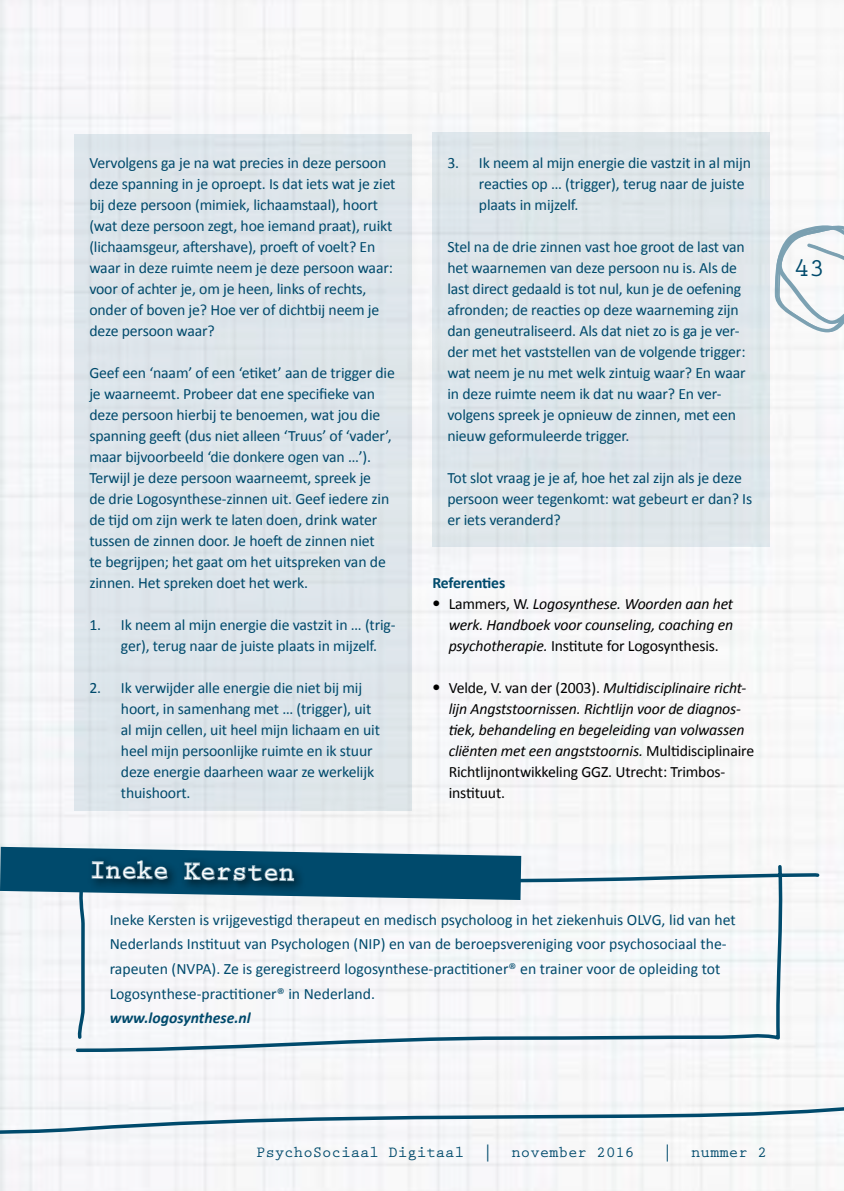
<style>
.page{position:relative;width:844px;height:1191px;background:#fff}
.page>*{position:absolute;margin:0;border:0;box-sizing:border-box;transform-origin:0 0}
.t1{font:700 26.25px "Prestige Elite Std";color:#fff}
.t2{font:700 26.25px "Prestige Elite Std";color:#004a6c}
.t3{font:15.75px/21px "Calibri";letter-spacing:-.01em;color:#004a6c}
.t4{font:italic 15.75px/21px "Calibri";letter-spacing:-.01em;color:#000;text-align:justify}
.t5{font:700 15.75px "Prestige Elite Std";color:#004a6c}
.t6{font:italic 700 15.75px "Calibri";color:#004a6c}
.t7{font:700 15.75px "Calibri";letter-spacing:-.02em;color:#004a6c}
.s1{font-family:"Univers";font-weight:300;font-style:normal}
.s2{font-style:normal}
</style>
<div class="page">
<svg style="left:0;top:1102px;width:843px;height:35px"></svg>
<svg style="left:772px;top:223px;width:71px;height:111px"></svg>
<div style="left:74px;top:134px;width:337px;height:676px;background:#dde5eb"></div>
<div style="left:432px;top:133px;width:337px;height:414px;background:#dee6ea"></div>
<svg style="left:74px;top:863px;width:747px;height:190px"></svg>
<svg style="left:0;top:847px;width:522px;height:53px;background:#306984"></svg>
<p class="t3" style="left:89px;top:152px;width:307px">Vervolgens ga je na wat precies in deze persoon deze spanning in je oproept. Is dat iets wat je ziet bij deze persoon (mimiek, lichaamstaal), hoort (wat deze persoon zegt, hoe iemand praat), ruikt (lichaamsgeur, aftershave), proeft of voelt? En waar in deze ruimte neem je deze persoon waar: voor of achter je, om je heen, links of rechts, onder of boven je? Hoe ver of dichtbij neem je deze persoon waar?</p>
<p class="t3" style="left:89px;top:362px;width:307px">Geef een ‘naam’ of een ‘etiket’ aan de trigger die je waarneemt. Probeer dat ene specifieke van deze persoon hierbij te benoemen, wat jou die spanning geeft (dus niet alleen ‘Truus’ of ‘vader’, maar bijvoorbeeld ‘die donkere ogen van …’).<br>Terwijl je deze persoon waarneemt, spreek je<br>de drie Logosynthese-zinnen uit. Geef iedere zin de tijd om zijn werk te laten doen, drink water tussen de zinnen door. Je hoeft de zinnen niet<br>te begrijpen; het gaat om het uitspreken van de zinnen. Het spreken doet het werk.</p>
<p class="t3" style="left:121px;top:614px;width:276px;text-indent:-32px">1. Ik neem al mijn energie die vastzit in … (trig&shy;ger), terug naar de juiste plaats in mijzelf.</p>
<p class="t3" style="left:121px;top:677px;width:260px;text-indent:-32px">2. Ik verwijder alle energie die niet bij mij hoort, in samenhang met … (trigger), uit al mijn cellen, uit heel mijn lichaam en uit heel mijn persoonlijke ruimte en ik stuur deze energie daarheen waar ze werkelijk thuishoort.</p>
<h1 class="t1" style="left:90px;top:855px;width:206px;rotate:1deg">Ineke Kersten</h1>
<p class="t3" style="left:479px;top:152px;width:273px;text-indent:-32px">3. Ik neem al mijn energie die vastzit in al mijn reacties op … (trigger), terug naar de juiste plaats in mijzelf.</p>
<p class="t3" style="left:447px;top:236px;width:299px">Stel na de drie zinnen vast hoe groot de last van het waarnemen van deze persoon nu is. Als de last direct gedaald is tot nul, kun je de oefening afronden; de reacties op deze waarneming zijn dan geneutraliseerd. Als dat niet zo is ga je ver&shy;der met het vaststellen van de volgende trigger: wat neem je nu met welk zintuig waar? En waar in deze ruimte neem ik dat nu waar? En ver&shy;volgens spreek je opnieuw de zinnen, met een nieuw geformuleerde trigger.</p>
<p class="t3" style="left:447px;top:467px;width:306px">Tot slot vraag je je af, hoe het zal zijn als je deze persoon weer tegenkomt: wat gebeurt er dan? Is er iets veranderd?</p>
<p class="t7" style="left:432px;top:573px;width:74px">Referenties</p>
<p class="t4" style="left:448px;top:593px;width:286px;text-indent:-16px"><span class="s1">•</span> <span class="s2">Lammers, W.</span> Logosynthese. Woorden aan het werk. Handboek voor counseling, coaching en psychotherapie. <span class="s2">Institute for Logosynthesis.</span></p>
<p class="t4" style="left:448px;top:677px;width:307px;text-align:left;text-indent:-16px"><span class="s1">•</span> <span class="s2">Velde, V. van der (2003).</span> Multidisciplinaire richt&shy;lijn Angststoornissen. Richtlijn voor de diagnos&shy;tiek, behandeling en begeleiding van volwassen cliënten met een angststoornis. <span class="s2">Multidisciplinaire Richtlijnontwikkeling GGZ. Utrecht: Trimbos&shy;instituut.</span></p>
<p class="t3" style="left:110px;top:907px;width:627px;line-height:24.5px">Ineke Kersten is vrijgevestigd therapeut en medisch psycholoog in het ziekenhuis OLVG, lid van het Nederlands Instituut van Psychologen (NIP) en van de beroepsvereniging voor psychosociaal the&shy;rapeuten (NVPA). Ze is geregistreerd logosynthese-practitioner® en trainer voor de opleiding tot Logosynthese-practitioner® in Nederland.</p>
<p class="t6" style="left:110px;top:1007px;width:143px">www.logosynthese.nl</p>
<h1 class="t2" style="left:793px;top:254px;width:33px">43</h1>
<p class="t5" style="left:256px;top:1143px;width:380px">PsychoSociaal Digitaal | november 2016</p>
<p class="t5" style="left:662px;top:1143px;width:105px">| nummer 2</p>
</div>
